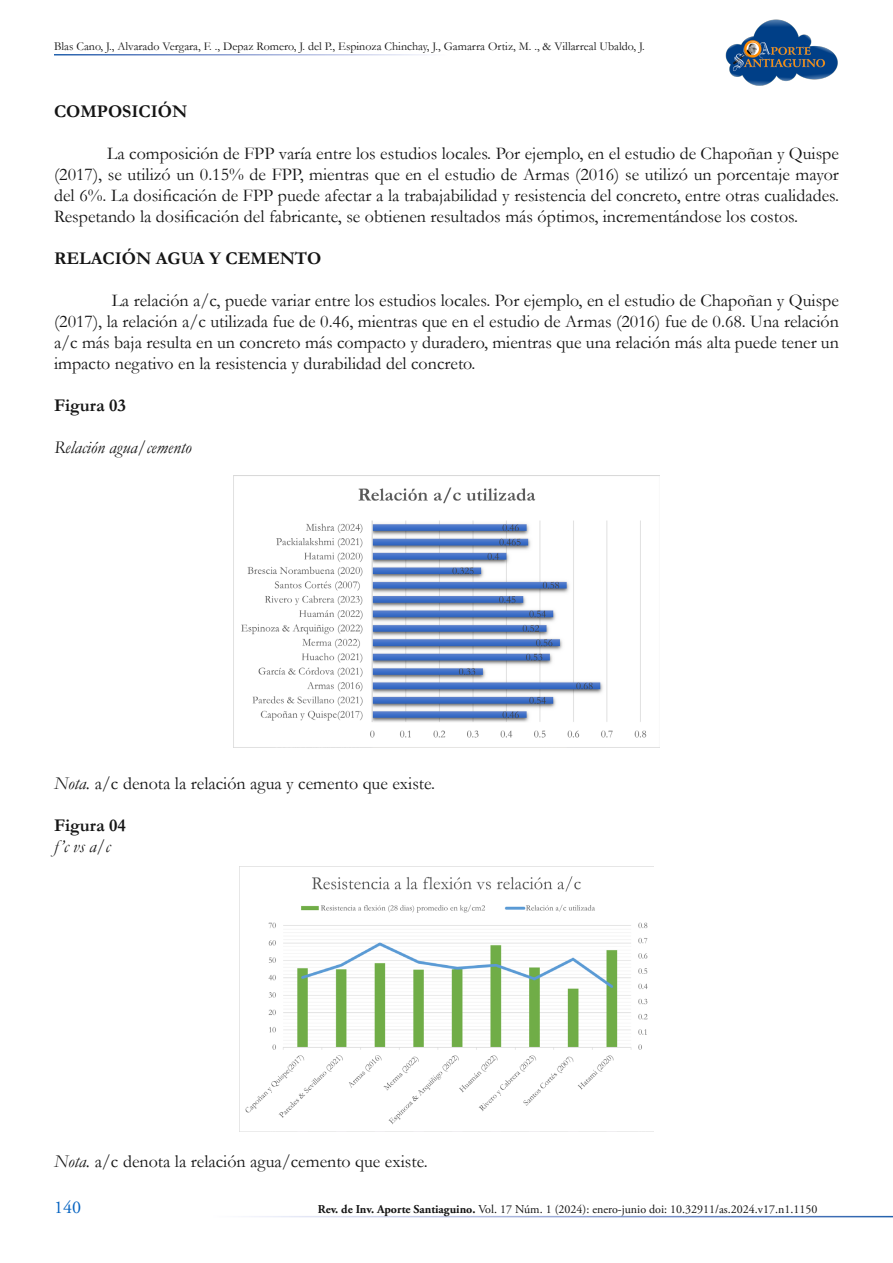
<style>
.page{position:relative;width:893px;height:1263px;background:#fff}
.page>*{position:absolute;margin:0;border:0;box-sizing:border-box;transform-origin:0 0}
.t1{font:18px/21px "Garamond";color:#141414;text-align:justify}
.t2{font:700 18px "Garamond";color:#141414}
.t3{font:italic 18px "Garamond";color:#141414}
.t4{font:18px "Adobe Garamond Pro";color:#0563c1}
.t5{font:12px "Garamond";color:#141414}
.t6{font:12px "Adobe Garamond Pro";color:#141414}
.s1{font-style:italic}
.s2{font-weight:700}
</style>
<div class="page">
<img style="left:725px;top:19px;width:113px;height:67px">
<img style="left:233px;top:475px;width:427px;height:273px">
<img style="left:245px;top:876px;width:403px;height:249px">
<p class="t5" style="left:54px;top:39px;width:592px">Blas Cano, J., Alvarado Vergara, F. ., Depaz Romero, J. del P., Espinoza Chinchay, J., Gamarra Ortiz, M. ., &amp; Villarreal Ubaldo, J.</p>
<p class="t2" style="left:54px;top:99px;width:135px">COMPOSICIÓN</p>
<p class="t1" style="left:54px;top:142px;width:786px;text-indent:53px">La composición de FPP varía entre los estudios locales. Por ejemplo, en el estudio de Chapoñan y Quispe (2017), se utilizó un 0.15% de FPP, mientras que en el estudio de Armas (2016) se utilizó un porcentaje mayor del 6%. La dosificación de FPP puede afectar a la trabajabilidad y resistencia del concreto, entre otras cualidades.<br>Respetando la dosificación del fabricante, se obtienen resultados más óptimos, incrementándose los costos.</p>
<p class="t2" style="left:54px;top:246px;width:269px">RELACIÓN AGUA Y CEMENTO</p>
<p class="t1" style="left:54px;top:289px;width:786px;text-indent:58px">La relación a/c, puede variar entre los estudios locales. Por ejemplo, en el estudio de Chapoñan y Quispe (2017), la relación a/c utilizada fue de 0.46, mientras que en el estudio de Armas (2016) fue de 0.68. Una relación a/c más baja resulta en un concreto más compacto y duradero, mientras que una relación más alta puede tener un impacto negativo en la resistencia y durabilidad del concreto.</p>
<p class="t2" style="left:54px;top:393px;width:74px">Figura 03</p>
<p class="t3" style="left:54px;top:435px;width:139px">Relación agua/cemento</p>
<p class="t1" style="left:54px;top:772px;width:383px"><span class="s1">Nota.</span> a/c denota la relación agua y cemento que existe.</p>
<p class="t2" style="left:54px;top:813px;width:74px">Figura 04</p>
<p class="t3" style="left:54px;top:834px;width:58px">f’c vs a/c</p>
<p class="t1" style="left:54px;top:1150px;width:375px"><span class="s1">Nota.</span> a/c denota la relación agua/cemento que existe.</p>
<p class="t4" style="left:54px;top:1196px;width:28px">140</p>
<p class="t6" style="left:318px;top:1201px;width:501px"><span class="s2">Rev. de Inv. Aporte Santiaguino.</span> Vol. 17 Núm. 1 (2024): enero-junio doi: 10.32911/as.2024.v17.n1.1150</p>
</div>
